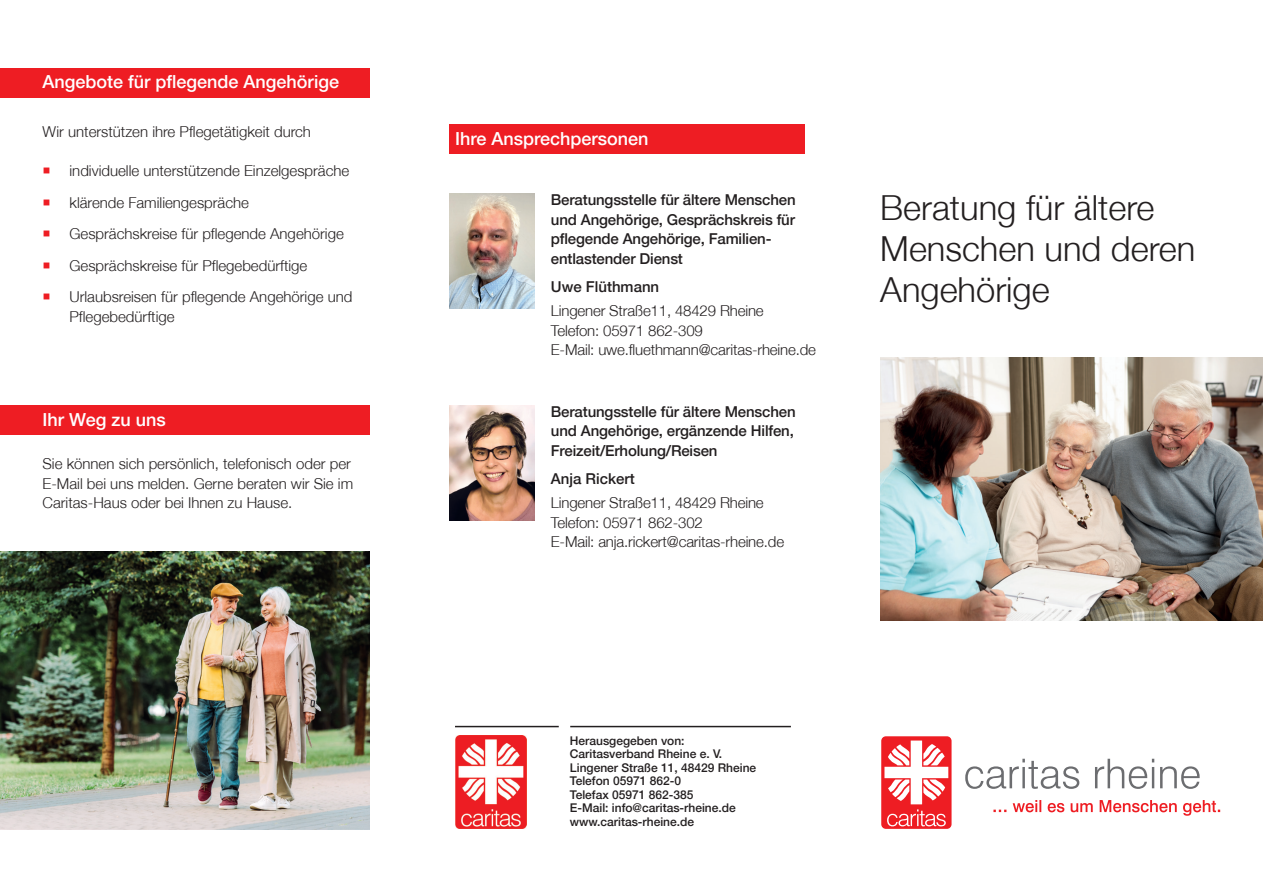
<style>
.page{position:relative;width:1263px;height:893px;background:#fff}
.page>*{position:absolute;margin:0;border:0;box-sizing:border-box;transform-origin:0 0}
.t1{font:300 34.5px/41.4px "Helvetica Neue";color:#231f20}
.t2{font:500 18px "Helvetica Neue";color:#fff}
.t3{font:300 15px/19.5px "Helvetica Neue";color:#231f20}
.t4{font:500 15px/19.5px "Helvetica Neue";letter-spacing:-.01em;color:#231f20}
.t5{font:500 12px/13.5px "Helvetica Neue";color:#231f20}
</style>
<div class="page">
<div style="left:0;top:405px;width:370px;height:30px;background:#ee1d23"></div>
<img style="left:450px;top:406px;width:85px;height:114px">
<div style="left:450px;top:124px;width:355px;height:30px;background:#ee1d23"></div>
<img style="left:0;top:552px;width:370px;height:277px">
<img style="left:880px;top:357px;width:383px;height:264px">
<div style="left:0;top:68px;width:370px;height:30px;background:#ee1d23"></div>
<img style="left:450px;top:194px;width:85px;height:114px">
<img style="left:455px;top:735px;width:72px;height:94px">
<hr style="left:455px;top:726px;width:104px;height:1px;background:#231f20">
<hr style="left:570px;top:726px;width:221px;height:1px;background:#231f20">
<svg style="left:993px;top:800px;width:227px;height:16px"></svg>
<svg style="left:965px;top:759px;width:235px;height:30px"></svg>
<div style="left:881px;top:736px;width:70px;height:93px;background:#ee1d23;border-radius:5px"></div>
<svg style="left:884px;top:740px;width:64px;height:86px"></svg>
<p class="t2" style="left:43px;top:71px;width:298px">Angebote für pflegende Angehörige</p>
<p class="t3" style="left:43px;top:122px;width:270px">Wir unterstützen ihre Pflegetätigkeit durch</p>
<p class="t3" style="left:70px;top:155px;width:284px;line-height:31.5px">individuelle unterstützende Einzelgespräche klärende Familiengespräche Gesprächskreise für pflegende Angehörige Gesprächskreise für Pflegebedürftige Urlaubsreisen für pflegende Angehörige und</p>
<p class="t3" style="left:70px;top:306px;width:107px">Pflegebedürftige</p>
<p class="t2" style="left:43px;top:409px;width:125px">Ihr Weg zu uns</p>
<p class="t3" style="left:43px;top:454px;width:312px">Sie können sich persönlich, telefonisch oder per<br>E-Mail bei uns melden. Gerne beraten wir Sie im<br>Caritas-Haus oder bei Ihnen zu Hause.</p>
<p class="t2" style="left:455px;top:128px;width:195px">Ihre Ansprechpersonen</p>
<p class="t4" style="left:551px;top:190px;width:246px">Beratungsstelle für ältere Menschen und Angehörige, Gesprächskreis für pflegende Angehörige, Familien&shy;entlastender Dienst</p>
<p class="t4" style="left:551px;top:277px;width:110px">Uwe Flüthmann</p>
<p class="t3" style="left:551px;top:301px;width:267px">Lingener Straße11, 48429 Rheine<br>Telefon: 05971 862-309<br>E-Mail: uwe.fluethmann@caritas-rheine.de</p>
<p class="t4" style="left:551px;top:402px;width:246px">Beratungsstelle für ältere Menschen und Angehörige, ergänzende Hilfen,<br>Freizeit/Erholung/Reisen</p>
<p class="t4" style="left:551px;top:469px;width:85px">Anja Rickert</p>
<p class="t3" style="left:551px;top:493px;width:235px">Lingener Straße11, 48429 Rheine<br>Telefon: 05971 862-302<br>E-Mail: anja.rickert@caritas-rheine.de</p>
<h1 class="t1" style="left:880px;top:186px;width:317px">Beratung für ältere<br>Menschen und deren<br>Angehörige</h1>
<p class="t5" style="left:570px;top:734px;width:188px">Herausgegeben von:<br>Caritasverband Rheine e. V.<br>Lingener Straße 11, 48429 Rheine<br>Telefon 05971 862-0<br>Telefax 05971 862-385<br>E-Mail: info@caritas-rheine.de www.caritas-rheine.de</p>
</div>
